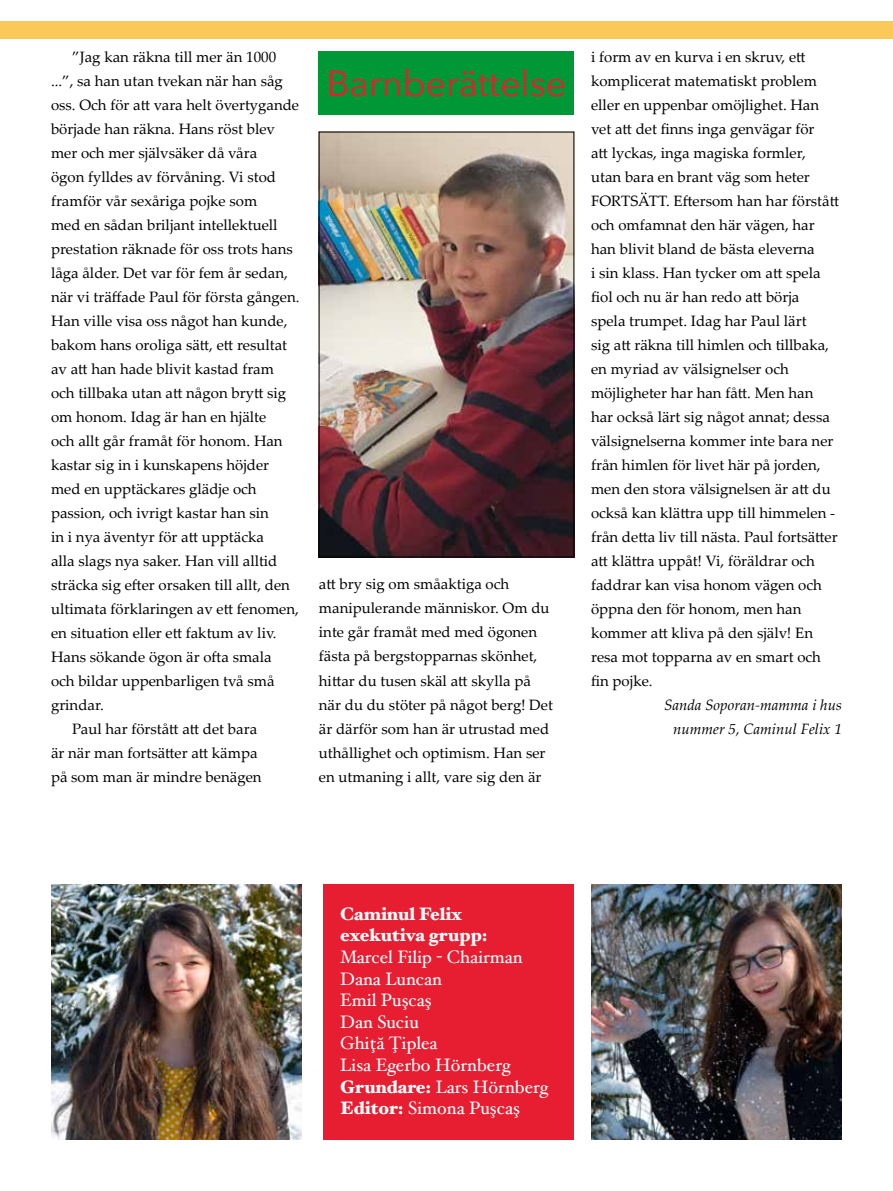
<style>
.page{position:relative;width:893px;height:1191px;background:#fff}
.page>*{position:absolute;margin:0;border:0;box-sizing:border-box;transform-origin:0 0}
.t1{font:36px "Avenir Next";color:#e71e31}
.t2{font:18px/21.6px "Hoefler Text";color:#fff}
.t3{font:900 18px/21.6px "Hoefler Text";color:#fff}
.t4{font:15px/24px "Palatino Linotype";color:#000}
.t5{font:italic 15px/24px "Palatino Linotype";color:#000;text-align:right}
.s1{font-weight:900}
</style>
<div class="page">
<div style="left:0;top:21px;width:893px;height:17px;background:#fbc95a"></div>
<div style="left:323px;top:884px;width:251px;height:256px;background:#e71e31"></div>
<div style="left:319px;top:51px;width:255px;height:64px;background:#009836"></div>
<img style="left:321px;top:134px;width:251px;height:421px">
<div style="left:319px;top:132px;width:255px;height:425px;border:1px solid #000"></div>
<img style="left:51px;top:884px;width:251px;height:256px">
<img style="left:591px;top:884px;width:251px;height:256px">
<p class="t4" style="left:72px;top:44px;width:205px">”Jag kan räkna till mer än 1000</p>
<p class="t4" style="left:51px;top:68px;width:233px">...”, sa han utan tvekan när han såg</p>
<p class="t4" style="left:51px;top:92px;width:250px">oss. Och för att vara helt övertygande</p>
<p class="t4" style="left:51px;top:116px;width:225px">började han räkna. Hans röst blev</p>
<p class="t4" style="left:51px;top:140px;width:208px">mer och mer självsäker då våra</p>
<p class="t4" style="left:51px;top:164px;width:226px">ögon fylldes av förvåning. Vi stod</p>
<p class="t4" style="left:51px;top:188px;width:208px">framför vår sexåriga pojke som</p>
<p class="t4" style="left:51px;top:212px;width:228px">med en sådan briljant intellektuell</p>
<p class="t4" style="left:51px;top:236px;width:243px">prestation räknade för oss trots hans</p>
<p class="t4" style="left:51px;top:260px;width:238px">låga ålder. Det var för fem år sedan,</p>
<p class="t4" style="left:51px;top:284px;width:250px">när vi träffade Paul för första gången.</p>
<p class="t4" style="left:51px;top:308px;width:238px">Han ville visa oss något han kunde,</p>
<p class="t4" style="left:51px;top:332px;width:238px">bakom hans oroliga sätt, ett resultat</p>
<p class="t4" style="left:51px;top:356px;width:225px">av att han hade blivit kastad fram</p>
<p class="t4" style="left:51px;top:380px;width:237px">och tillbaka utan att någon brytt sig</p>
<p class="t4" style="left:51px;top:404px;width:217px">om honom. Idag är han en hjälte</p>
<p class="t4" style="left:51px;top:428px;width:233px">och allt går framåt för honom. Han</p>
<p class="t4" style="left:51px;top:452px;width:220px">kastar sig in i kunskapens höjder</p>
<p class="t4" style="left:51px;top:476px;width:207px">med en upptäckares glädje och</p>
<p class="t4" style="left:51px;top:500px;width:219px">passion, och ivrigt kastar han sin</p>
<p class="t4" style="left:51px;top:524px;width:214px">in i nya äventyr för att upptäcka</p>
<p class="t4" style="left:51px;top:548px;width:228px">alla slags nya saker. Han vill alltid</p>
<p class="t4" style="left:51px;top:572px;width:240px">sträcka sig efter orsaken till allt, den</p>
<p class="t4" style="left:51px;top:596px;width:249px">ultimata förklaringen av ett fenomen,</p>
<p class="t4" style="left:51px;top:620px;width:227px">en situation eller ett faktum av liv.</p>
<p class="t4" style="left:51px;top:644px;width:222px">Hans sökande ögon är ofta smala</p>
<p class="t4" style="left:51px;top:668px;width:225px">och bildar uppenbarligen två små</p>
<p class="t4" style="left:51px;top:692px;width:54px">grindar.</p>
<p class="t4" style="left:72px;top:716px;width:186px">Paul har förstått att det bara</p>
<p class="t4" style="left:51px;top:740px;width:208px">är när man fortsätter att kämpa</p>
<p class="t4" style="left:51px;top:764px;width:212px">på som man är mindre benägen</p>
<h1 class="t1" style="left:327px;top:54px;width:241px">Barnberättelse</h1>
<p class="t4" style="left:319px;top:572px;width:236px">att bry sig om småaktiga och manipulerande människor. Om du inte går framåt med med ögonen fästa på bergstopparnas skönhet, hittar du tusen skäl att skylla på när du du stöter på något berg! Det är därför som han är utrustad med uthållighet och optimism. Han ser en utmaning i allt, vare sig den är</p>
<p class="t4" style="left:591px;top:44px;width:249px">i form av en kurva i en skruv, ett komplicerat matematiskt problem eller en uppenbar omöjlighet. Han vet att det finns inga genvägar för<br>att lyckas, inga magiska formler, utan bara en brant väg som heter FORTSÄTT. Eftersom han har förstått och omfamnat den här vägen, har han blivit bland de bästa eleverna<br>i sin klass. Han tycker om att spela fiol och nu är han redo att börja<br>spela trumpet. Idag har Paul lärt<br>sig att räkna till himlen och tillbaka, en myriad av välsignelser och möjligheter har han fått. Men han har också lärt sig något annat; dessa välsignelserna kommer inte bara ner från himlen för livet här på jorden, men den stora välsignelsen är att du också kan klättra upp till himmelen - från detta liv till nästa. Paul fortsätter att klättra uppåt! Vi, föräldrar och faddrar kan visa honom vägen och öppna den för honom, men han kommer att kliva på den själv! En resa mot topparna av en smart och fin pojke.</p>
<p class="t5" style="left:664px;top:692px;width:179px">Sanda Soporan-mamma i hus nummer 5, Caminul Felix 1</p>
<p class="t3" style="left:340px;top:902px;width:149px">Caminul Felix exekutiva grupp:</p>
<p class="t2" style="left:340px;top:946px;width:210px">Marcel Filip - Chairman<br>Dana Luncan<br>Emil Puşcaş<br>Dan Suciu<br>Ghiţă Ţiplea<br>Lisa Egerbo Hörnberg<br><span class="s1">Grundare:</span> Lars Hörnberg<br><span class="s1">Editor:</span> Simona Puşcaş</p>
</div>
